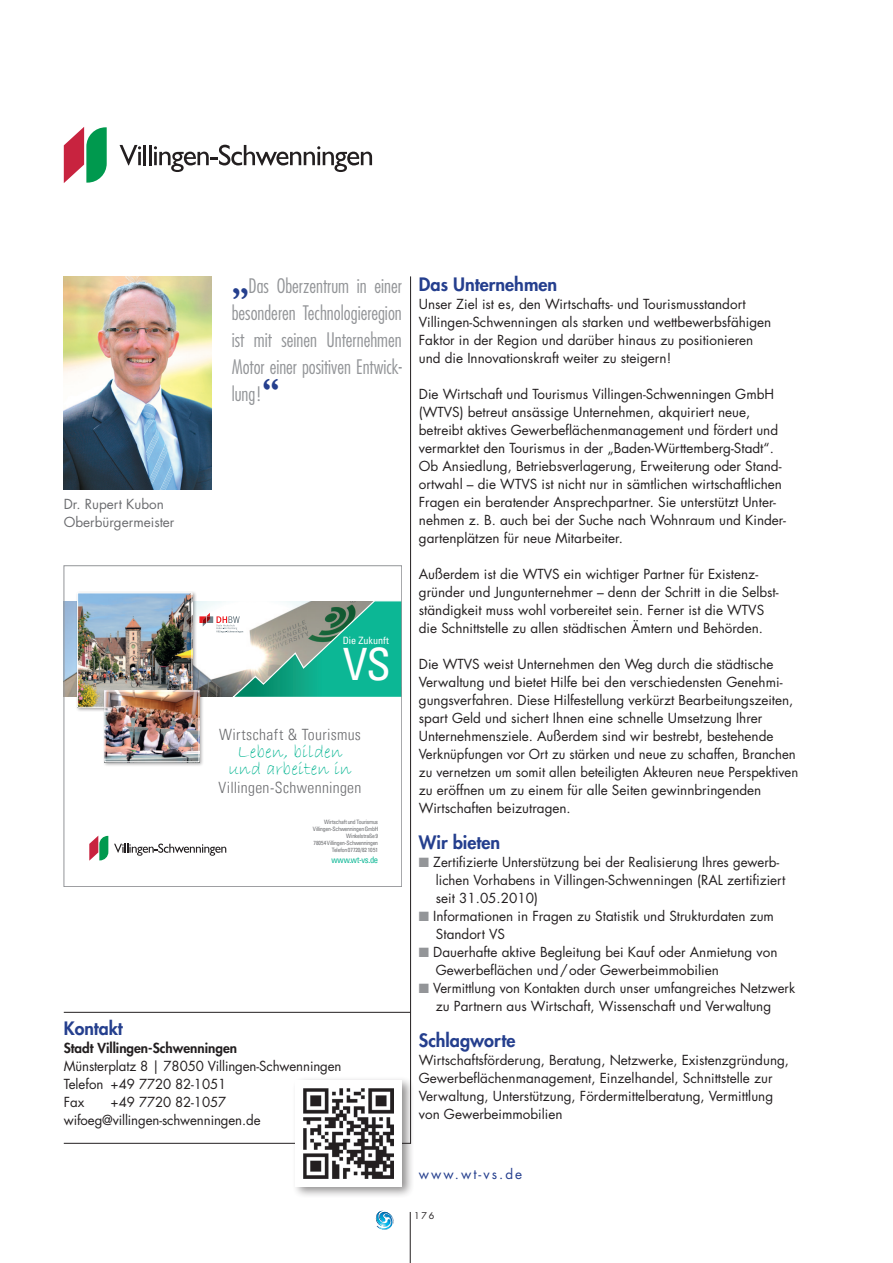
<style>
.page{position:relative;width:893px;height:1263px;background:#fff}
.page>*{position:absolute;margin:0;border:0;box-sizing:border-box;transform-origin:0 0}
.t1{font:condensed 44.7px "Univers";color:#fff}
.t2{font:300 condensed 19.5px/27px "Futura Std";color:#939598;text-align:justify}
.t3{font:18.75px/17.1px "Bradley Hand ITC";letter-spacing:.005em;color:#0cb795;text-align:center}
.t4{font:800 18px "Futura Std";color:#253f8e}
.t5{font:300 condensed 15.6px "Univers";letter-spacing:.02em;color:#6c6d70}
.t6{font:13.5px/18px "Futura Std";color:#231f20}
.t7{font:13.5px/18px "Futura Std";color:#6c6d70}
.t8{font:800 13.5px "Futura Std";color:#231f20}
.t9{font:13.5px "Futura Std";letter-spacing:.15em;color:#253f8e}
.t10{font:condensed 10.2px "Univers";color:#fff}
.t11{font:condensed 9px "Univers";color:#0cb795;scale:.96 1}
.t12{font:9px "Futura Std";color:#231f20}
.t13{font:condensed 6px/7.2px "Univers";letter-spacing:-.04em;color:#6c6d70;text-align:right;scale:.96 1}
.s1{font-family:"Garamond";font-weight:700;font-stretch:normal;font-size:34.5px;color:#253f8e}
.s2{color:#939598}
</style>
<div class="page">
<hr style="left:410px;top:1212px;width:1px;height:51px;background:#231f20">
<svg style="left:376px;top:1211px;width:18px;height:19px"></svg>
<img style="left:64px;top:276px;width:148px;height:213px">
<hr style="left:410px;top:276px;width:1px;height:868px;background:#231f20">
<hr style="left:64px;top:1012px;width:346px;height:1px;background:#231f20">
<hr style="left:64px;top:1143px;width:346px;height:1px;background:#231f20">
<div style="left:292px;top:1076px;width:122px;height:123px;background:#231f20;opacity:.5"></div>
<div style="left:296px;top:1080px;width:106px;height:106px;background:#fff"></div>
<img style="left:304px;top:1088px;width:90px;height:90px">
<img style="left:66px;top:601px;width:133px;height:96px">
<div style="left:76px;top:591px;width:121px;height:121px;background:#231f20;opacity:.4"></div>
<img style="left:79px;top:595px;width:111px;height:110px">
<div style="left:77px;top:593px;width:115px;height:114px;border:1px solid #fff"></div>
<svg style="left:199px;top:601px;width:201px;height:96px"></svg>
<div style="left:103px;top:689px;width:101px;height:78px;background:#231f20;opacity:.4"></div>
<img style="left:107px;top:693px;width:90px;height:67px">
<div style="left:105px;top:691px;width:94px;height:71px;border:1px solid #fff"></div>
<div style="left:64px;top:566px;width:338px;height:321px;border:1px solid #939598"></div>
<svg style="left:64px;top:127px;width:43px;height:56px"></svg>
<svg style="left:120px;top:145px;width:21px;height:20px"></svg>
<hr style="left:144px;top:145px;width:2px;height:20px;background:#231f20">
<hr style="left:149px;top:145px;width:2px;height:20px;background:#231f20">
<svg style="left:154px;top:145px;width:218px;height:27px"></svg>
<svg style="left:89px;top:835px;width:137px;height:26px"></svg>
<p class="t7" style="left:64px;top:495px;width:112px">Dr. Rupert Kubon<br>Oberbürgermeister</p>
<h2 class="t2" style="left:232px;top:273px;width:172px"><span class="s1">„</span>Das Oberzentrum in einer besonderen Technologieregion ist mit seinen Unternehmen Motor einer positiven Entwick&shy;lung!<span class="s1">“</span></h2>
<p class="t10" style="left:343px;top:634px;width:48px">Die Zukunft</p>
<h1 class="t1" style="left:343px;top:636px;width:50px">VS</h1>
<p class="t5" style="left:219px;top:725px;width:143px">Wirtschaft &amp; Tourismus</p>
<h3 class="t3" style="left:228px;top:744px;width:125px">Leben, bilden und arbeiten in</h3>
<p class="t5" style="left:219px;top:778px;width:144px">Villingen-Schwenningen</p>
<p class="t13" style="left:313px;top:818px;width:69px">Wirtschaft und Tourismus<br>Villingen-Schwenningen GmbH<br>Winkelstraße 9<br>78054 Villingen-Schwenningen<br>Telefon 07720/82 10 51</p>
<p class="t11" style="left:331px;top:854px;width:50px">www.wt-vs.de</p>
<h3 class="t4" style="left:64px;top:1017px;width:61px">Kontakt</h3>
<p class="t8" style="left:64px;top:1040px;width:175px">Stadt Villingen-Schwenningen</p>
<p class="t6" style="left:64px;top:1058px;width:279px">Münsterplatz 8 | 78050 Villingen-Schwenningen<br>Telefon +49 7720 82-1051<br>Fax</p>
<p class="t6" style="left:64px;top:1094px;width:198px;text-indent:47px">+49 7720 82-1057 wifoeg@villingen-schwenningen.de</p>
<h3 class="t4" style="left:419px;top:273px;width:140px">Das Unternehmen</h3>
<p class="t6" style="left:419px;top:295px;width:354px">Unser Ziel ist es, den Wirtschafts- und Tourismusstandort Villingen-Schwenningen als starken und wettbewerbsfähigen Faktor in der Region und darüber hinaus zu positionieren und die Innovationskraft weiter zu steigern!</p>
<p class="t6" style="left:419px;top:385px;width:369px">Die Wirtschaft und Tourismus Villingen-Schwenningen GmbH (WTVS) betreut ansässige Unternehmen, akquiriert neue, betreibt aktives Gewerbeflächenmanagement und fördert und vermarktet den Tourismus in der „Baden-Württemberg-Stadt“.<br>Ob Ansiedlung, Betriebsverlagerung, Erweiterung oder Stand&shy;ortwahl – die WTVS ist nicht nur in sämtlichen wirtschaftlichen Fragen ein beratender Ansprechpartner. Sie unterstützt Unter&shy;nehmen z. B. auch bei der Suche nach Wohnraum und Kinder&shy;gartenplätzen für neue Mitarbeiter.</p>
<p class="t6" style="left:419px;top:565px;width:361px">Außerdem ist die WTVS ein wichtiger Partner für Existenz&shy;gründer und Jungunternehmer – denn der Schritt in die Selbst&shy;ständigkeit muss wohl vorbereitet sein. Ferner ist die WTVS die Schnittstelle zu allen städtischen Ämtern und Behörden.</p>
<p class="t6" style="left:419px;top:655px;width:381px">Die WTVS weist Unternehmen den Weg durch die städtische Verwaltung und bietet Hilfe bei den verschiedensten Genehmi&shy;gungsverfahren. Diese Hilfestellung verkürzt Bearbeitungszeiten, spart Geld und sichert Ihnen eine schnelle Umsetzung Ihrer Unternehmensziele. Außerdem sind wir bestrebt, bestehende Verknüpfungen vor Ort zu stärken und neue zu schaffen, Branchen zu vernetzen um somit allen beteiligten Akteuren neue Perspektiven zu eröffnen um zu einem für alle Seiten gewinnbringenden Wirtschaften beizutragen.</p>
<h3 class="t4" style="left:419px;top:831px;width:83px">Wir bieten</h3>
<p class="t6" style="left:436px;top:853px;width:351px;text-indent:-17px"><span class="s2">■</span> Zertifizierte Unterstützung bei der Realisierung Ihres gewerb&shy;lichen Vorhabens in Villingen-Schwenningen (RAL zertifiziert seit 31.05.2010)</p>
<p class="t6" style="left:436px;top:907px;width:340px;text-indent:-17px"><span class="s2">■</span> Informationen in Fragen zu Statistik und Strukturdaten zum<br>Standort VS</p>
<p class="t6" style="left:436px;top:943px;width:343px;text-indent:-17px"><span class="s2">■</span> Dauerhafte aktive Begleitung bei Kauf oder Anmietung von<br>Gewerbeflächen und/oder Gewerbeimmobilien</p>
<p class="t6" style="left:419px;top:979px;width:378px;text-align:center"><span class="s2">■</span> Vermittlung von Kontakten durch unser umfangreiches Netzwerk zu Partnern aus Wirtschaft, Wissenschaft und Verwaltung</p>
<h3 class="t4" style="left:419px;top:1029px;width:98px">Schlagworte</h3>
<p class="t6" style="left:419px;top:1051px;width:372px">Wirtschaftsförderung, Beratung, Netzwerke, Existenzgründung, Gewerbeflächenmanagement, Einzelhandel, Schnittstelle zur Verwaltung, Unterstützung, Fördermittelberatung, Vermittlung von Gewerbeimmobilien</p>
<p class="t9" style="left:419px;top:1165px;width:105px">www.wt-vs.de</p>
<p class="t12" style="left:414px;top:1210px;width:22px">176</p>
</div>
